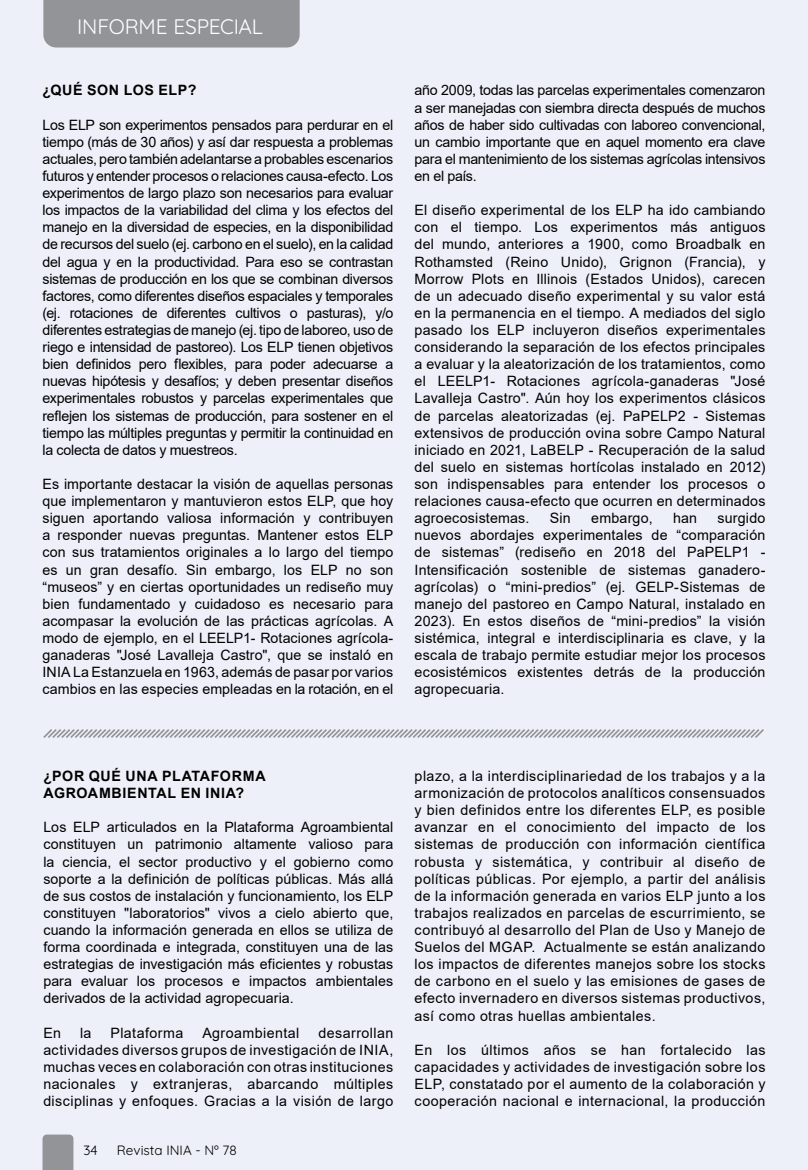
<style>
.page{position:relative;width:808px;height:1170px;background:#fff}
.page>*{position:absolute;margin:0;border:0;box-sizing:border-box;transform-origin:0 0}
.t1{font:300 21px "Quicksand";letter-spacing:-.015em;color:#fff}
.t2{font:14.25px/17.1px "Arial";letter-spacing:.015em;color:#000;text-align:justify}
.t3{font:700 14.25px/17.1px "Arial";letter-spacing:.045em;color:#000}
.t4{font:300 13.5px "Quicksand";color:#000}
</style>
<div class="page">
<div style="left:0;top:0;width:808px;height:1169px;background:#eef0f9"></div>
<div style="left:43px;top:0;width:257px;height:47px;background:#929498"></div>
<svg style="left:43px;top:1134px;width:30px;height:35px"></svg>
<svg style="left:43px;top:729px;width:721px;height:9px"></svg>
<h1 class="t1" style="left:77px;top:11px;width:187px">INFORME ESPECIAL</h1>
<p class="t3" style="left:43px;top:82px;width:155px">¿QUÉ SON LOS ELP?</p>
<p class="t2" style="left:43px;top:116px;width:352px">Los ELP son experimentos pensados para perdurar en el tiempo (más de 30 años) y así dar respuesta a problemas actuales, pero también adelantarse a probables escenarios futuros y entender procesos o relaciones causa-efecto. Los experimentos de largo plazo son necesarios para evaluar los impactos de la variabilidad del clima y los efectos del manejo en la diversidad de especies, en la disponibilidad de recursos del suelo (ej. carbono en el suelo), en la calidad del agua y en la productividad. Para eso se contrastan sistemas de producción en los que se combinan diversos factores, como diferentes diseños espaciales y temporales (ej. rotaciones de diferentes cultivos o pasturas), y/o diferentes estrategias de manejo (ej. tipo de laboreo, uso de riego e intensidad de pastoreo). Los ELP tienen objetivos bien definidos pero flexibles, para poder adecuarse a nuevas hipótesis y desafíos; y deben presentar diseños experimentales robustos y parcelas experimentales que reflejen los sistemas de producción, para sostener en el tiempo las múltiples preguntas y permitir la continuidad en la colecta de datos y muestreos.</p>
<p class="t2" style="left:43px;top:475px;width:352px">Es importante destacar la visión de aquellas personas que implementaron y mantuvieron estos ELP, que hoy siguen aportando valiosa información y contribuyen a responder nuevas preguntas. Mantener estos ELP con sus tratamientos originales a lo largo del tiempo es un gran desafío. Sin embargo, los ELP no son “museos” y en ciertas oportunidades un rediseño muy bien fundamentado y cuidadoso es necesario para acompasar la evolución de las prácticas agrícolas. A modo de ejemplo, en el LEELP1- Rotaciones agrícola&shy;ganaderas "José Lavalleja Castro", que se instaló en INIA La Estanzuela en 1963, además de pasar por varios cambios en las especies empleadas en la rotación, en el</p>
<p class="t2" style="left:415px;top:82px;width:352px">año 2009, todas las parcelas experimentales comenzaron a ser manejadas con siembra directa después de muchos años de haber sido cultivadas con laboreo convencional, un cambio importante que en aquel momento era clave para el mantenimiento de los sistemas agrícolas intensivos en el país.</p>
<p class="t2" style="left:415px;top:201px;width:352px">El diseño experimental de los ELP ha ido cambiando con el tiempo. Los experimentos más antiguos del mundo, anteriores a 1900, como Broadbalk en Rothamsted (Reino Unido), Grignon (Francia), y Morrow Plots en Illinois (Estados Unidos), carecen de un adecuado diseño experimental y su valor está en la permanencia en el tiempo. A mediados del siglo pasado los ELP incluyeron diseños experimentales considerando la separación de los efectos principales a evaluar y la aleatorización de los tratamientos, como el LEELP1- Rotaciones agrícola-ganaderas "José Lavalleja Castro". Aún hoy los experimentos clásicos de parcelas aleatorizadas (ej. PaPELP2 - Sistemas extensivos de producción ovina sobre Campo Natural iniciado en 2021, LaBELP - Recuperación de la salud del suelo en sistemas hortícolas instalado en 2012) son indispensables para entender los procesos o relaciones causa-efecto que ocurren en determinados agroecosistemas.</p>
<p class="t2" style="left:550px;top:509px;width:23px">Sin</p>
<p class="t2" style="left:591px;top:509px;width:63px">embargo,</p>
<p class="t2" style="left:673px;top:509px;width:26px">han</p>
<p class="t2" style="left:415px;top:509px;width:352px;text-indent:303px">surgido nuevos abordajes experimentales de “comparación de sistemas” (rediseño en 2018 del PaPELP1 - Intensificación sostenible de sistemas ganadero&shy;agrícolas) o “mini-predios” (ej. GELP-Sistemas de manejo del pastoreo en Campo Natural, instalado en 2023). En estos diseños de “mini-predios” la visión sistémica, integral e interdisciplinaria es clave, y la escala de trabajo permite estudiar mejor los procesos ecosistémicos existentes detrás de la producción agropecuaria.</p>
<p class="t3" style="left:43px;top:767px;width:224px">¿POR QUÉ UNA PLATAFORMA<br>AGROAMBIENTAL EN INIA?</p>
<p class="t2" style="left:43px;top:818px;width:351px">Los ELP articulados en la Plataforma Agroambiental constituyen un patrimonio altamente valioso para la ciencia, el sector productivo y el gobierno como soporte a la definición de políticas públicas. Más allá de sus costos de instalación y funcionamiento, los ELP constituyen "laboratorios" vivos a cielo abierto que, cuando la información generada en ellos se utiliza de forma coordinada e integrada, constituyen una de las estrategias de investigación más eficientes y robustas para evaluar los procesos e impactos ambientales derivados de la actividad agropecuaria.</p>
<p class="t2" style="left:43px;top:1023px;width:19px">En</p>
<p class="t2" style="left:80px;top:1023px;width:13px">la</p>
<p class="t2" style="left:111px;top:1023px;width:74px">Plataforma</p>
<p class="t2" style="left:202px;top:1023px;width:98px">Agroambiental</p>
<p class="t2" style="left:43px;top:1023px;width:351px;text-indent:275px">desarrollan actividades diversos grupos de investigación de INIA, muchas veces en colaboración con otras instituciones nacionales y extranjeras, abarcando múltiples disciplinas y enfoques. Gracias a la visión de largo</p>
<p class="t4" style="left:84px;top:1139px;width:16px">34</p>
<p class="t4" style="left:117px;top:1139px;width:121px">Revista INIA - Nº 78</p>
<p class="t2" style="left:415px;top:767px;width:352px">plazo, a la interdisciplinariedad de los trabajos y a la armonización de protocolos analíticos consensuados y bien definidos entre los diferentes ELP, es posible avanzar en el conocimiento del impacto de los sistemas de producción con información científica robusta y sistemática, y contribuir al diseño de políticas públicas. Por ejemplo, a partir del análisis de la información generada en varios ELP junto a los trabajos realizados en parcelas de escurrimiento, se contribuyó al desarrollo del Plan de Uso y Manejo de Suelos del MGAP. Actualmente se están analizando los impactos de diferentes manejos sobre los stocks de carbono en el suelo y las emisiones de gases de efecto invernadero en diversos sistemas productivos, así como otras huellas ambientales.</p>
<p class="t2" style="left:415px;top:1040px;width:352px">En los últimos años se han fortalecido las capacidades y actividades de investigación sobre los ELP, constatado por el aumento de la colaboración y cooperación nacional e internacional, la producción</p>
</div>
